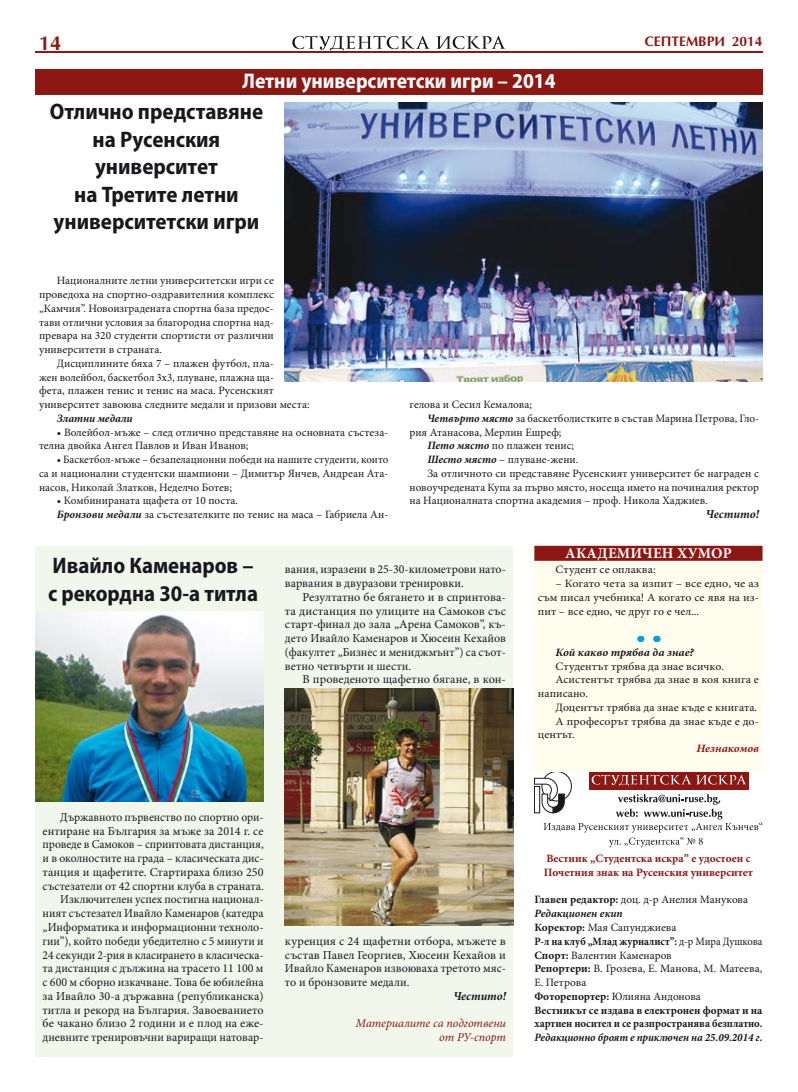
<style>
.page{position:relative;width:798px;height:1092px;background:#fff}
.page>*{position:absolute;margin:0;border:0;box-sizing:border-box;transform-origin:0 0}
.t1{font:700 semi-condensed 22.5px/27.5px "Myriad Pro";color:#1a171c}
.t2{font:700 semi-condensed 21.25px "Myriad Pro";color:#fff}
.t3{font:700 20px "AG Optima Cyr";color:#8c1713}
.t4{font:700 15px "Minion Pro";letter-spacing:.01em;color:#fff}
.t5{font:700 13.75px "AG Optima Cyr";color:#8c1713}
.t6{font:12.12px/13.8px "Minion Pro";color:#1a171c;text-align:right;scale:.96 1}
.t7{font:12.12px/13.8px "Minion Pro";color:#1a171c;text-align:justify}
.t8{font:italic 12.12px/13.8px "Minion Pro";color:#8c1713;text-align:right}
.t9{font:italic 700 12.12px "Minion Pro";color:#1a171c}
.t10{font:11.25px/13.8px "Minion Pro";color:#1a171c}
.t11{font:700 11.25px/13.8px "Minion Pro";color:#1a171c}
.t12{font:11.25px "Minion Pro";color:#1a171c;scale:1.05 1}
.t13{font:11.25px/13.8px "Minion Pro";color:#1a171c;text-align:justify;scale:1.07 1}
.t14{font:700 11.25px/13.8px "Minion Pro";color:#8c1713}
.t15{font:italic 700 11.25px "Minion Pro";letter-spacing:-.005em;color:#1a171c}
.t16{font:11.25px "Minion Pro";color:#1a171c;scale:1.06 1}
.t17{font:italic 700 11.25px "Minion Pro";letter-spacing:-.005em;color:#1a171c;scale:1.05 1}
.t18{font:italic 700 11.25px "Minion Pro";letter-spacing:-.005em;color:#8c1713;scale:1.05 1}
.s1{font-weight:700;font-style:italic}
.s2{font-weight:400}
.s3{font-style:italic}
</style>
<div class="page">
<svg style="left:436px;top:36px;width:69px;height:13px"></svg>
<svg style="left:292px;top:35px;width:138px;height:17px"></svg>
<hr style="left:35px;top:52px;width:727px;height:1px;background:#8c1713">
<svg style="left:534px;top:771px;width:228px;height:76px"></svg>
<div style="left:35px;top:546px;width:478px;height:510px;background:#f2f7ec"></div>
<div style="left:35px;top:69px;width:727px;height:26px;background:#8c1713"></div>
<img style="left:284px;top:102px;width:477px;height:279px">
<img style="left:284px;top:688px;width:229px;height:237px">
<img style="left:35px;top:611px;width:228px;height:190px">
<div style="left:534px;top:545px;width:228px;height:15px;background:#8c1713"></div>
<div style="left:534px;top:560px;width:228px;height:211px;background:#fffdee"></div>
<svg style="left:653px;top:635px;width:4px;height:7px"></svg>
<h3 class="t3" style="left:39px;top:32px;width:24px">14</h3>
<p class="t5" style="left:644px;top:34px;width:119px">СЕПТЕМВРИ 2014</p>
<h2 class="t2" style="left:242px;top:67px;width:314px">Летни университетски игри – 2014</h2>
<h1 class="t1" style="left:50px;top:97px;width:215px;text-align:center">Отлично представяне на Русенския университет<br>на Третите летни университетски игри</h1>
<p class="t10" style="left:39px;top:274px;width:236px;text-align:justify;text-indent:18px">Националните летни университетски игри се проведоха на спортно-оздравителния комплекс „Камчия”. Новоизградената спортна база предос&shy;тави отлични условия за благородна спортна над&shy;превара на 320 студенти спортисти от различни университети в страната.</p>
<p class="t10" style="left:39px;top:356px;width:272px;text-indent:18px">Дисциплините бяха 7 – плажен футбол, пла-<br>жен волейбол, баскетбол 3х3, плуване, плажна ща-<br>фета, плажен тенис и тенис на маса. Русенският университет завоюва следните медали и призови места:</p>
<p class="t15" style="left:57px;top:410px;width:77px">Златни медали</p>
<p class="t10" style="left:39px;top:425px;width:351px;text-indent:18px">• Волейбол-мъже – след отлично представяне на основната състеза&shy;телна двойка Ангел Павлов и Иван Иванов;</p>
<p class="t10" style="left:39px;top:453px;width:351px;text-align:justify;text-indent:18px">• Баскетбол-мъже – безапелационни победи на нашите студенти, които са и национални студентски шампиони – Димитър Янчев, Андреан Ата&shy;насов, Николай Златков, Неделчо Ботев;</p>
<p class="t10" style="left:57px;top:494px;width:333px">• Комбинираната щафета от 10 поста.<br><span class="s1">Бронзови медали</span> за състезателките по тенис на маса – Габриела Ан-</p>
<p class="t10" style="left:409px;top:398px;width:124px">гелова и Сесил Кемалова;</p>
<p class="t10" style="left:427px;top:411px;width:333px"><span class="s1">Четвърто място</span> за баскетболистките в състав Марина Петрова, Гло-</p>
<p class="t10" style="left:409px;top:425px;width:153px">рия Атанасова, Мерлин Ешреф;</p>
<p class="t10" style="left:427px;top:439px;width:148px"><span class="s1">Пето място</span> по плажен тенис;</p>
<p class="t10" style="left:427px;top:453px;width:152px"><span class="s1">Шесто място</span> – плуване-жени.</p>
<p class="t10" style="left:427px;top:466px;width:333px">За отличното си представяне Русенският университет бе награден с</p>
<p class="t10" style="left:409px;top:480px;width:351px">новоучредената Купа за първо място, носеща името на починалия ректор</p>
<p class="t10" style="left:409px;top:494px;width:299px">на Националната спортна академия – проф. Никола Хаджиев.</p>
<p class="t9" style="left:705px;top:505px;width:55px">Честито!</p>
<h1 class="t1" style="left:48px;top:551px;width:211px">Ивайло Каменаров – с рекордна 30-а титла</h1>
<p class="t7" style="left:285px;top:562px;width:222px">вания, изразени в 25-30-километрови нато&shy;варвания в двуразови тренировки.</p>
<p class="t7" style="left:285px;top:590px;width:222px;text-indent:18px">Резултатно бе бягането и в спринтова&shy;та дистанция по улиците на Самоков със старт-финал до зала „Арена Самоков”, къ&shy;дето Ивайло Каменаров и Хюсеин Кехайов (факултет „Бизнес и мениджмънт”) са съот&shy;ветно четвърти и шести.</p>
<p class="t7" style="left:302px;top:672px;width:205px">В проведеното щафетно бягане, в кон-</p>
<p class="t6" style="left:43px;top:810px;width:232px">Държавното първенство по спортно ори&shy;ентиране на България за мъже за 2014 г. се проведе в Самоков – спринтовата дистанция, и в околностите на града – класическата дис&shy;танция и щафетите. Стартираха близо 250 състезатели от 42 спортни клуба в страната.<br>Изключителен успех постигна национал&shy;ният състезател Ивайло Каменаров (катедра „Информатика и информационни техноло&shy;гии”), който победи убедително с 5 минути и 24 секунди 2-рия в класирането в класическа&shy;та дистанция с дължина на трасето 11 100 м с 600 м сборно изкачване. Това бе юбилейна за Ивайло 30-а държавна (републиканска) титла и рекорд на България. Завоеванието бе чакано близо 2 години и е плод на еже&shy;дневните тренировъчни вариращи натовар-</p>
<p class="t7" style="left:285px;top:933px;width:222px">куренция с 24 щафетни отбора, мъжете в състав Павел Георгиев, Хюсеин Кехайов и Ивайло Каменаров извоюваха третото мяс&shy;то и бронзовите медали.</p>
<p class="t9" style="left:453px;top:987px;width:54px">Честито!</p>
<p class="t8" style="left:355px;top:1016px;width:152px">Материалите са подготвени от РУ-спорт</p>
<h3 class="t4" style="left:565px;top:542px;width:168px">АКАДЕМИЧЕН ХУМОР</h3>
<p class="t12" style="left:555px;top:562px;width:97px">Студент се оплаква:</p>
<p class="t13" style="left:537px;top:576px;width:208px;text-indent:18px">– Когато чета за изпит – все едно, че аз съм писал учебника! А когато се явя на из&shy;пит – все едно, че друг го е чел...</p>
<p class="t17" style="left:555px;top:644px;width:133px">Кой какво трябва да знае?</p>
<p class="t12" style="left:555px;top:658px;width:162px">Студентът трябва да знае всичко.</p>
<p class="t12" style="left:555px;top:672px;width:195px">Асистентът трябва да знае в коя книга е</p>
<p class="t12" style="left:537px;top:686px;width:49px">написано.</p>
<p class="t12" style="left:555px;top:699px;width:193px">Доцентът трябва да знае къде е книгата.</p>
<p class="t16" style="left:555px;top:713px;width:193px">А професорът трябва да знае къде е до-</p>
<p class="t12" style="left:537px;top:727px;width:37px">центът.</p>
<p class="t18" style="left:696px;top:740px;width:61px">Незнакомов</p>
<p class="t14" style="left:543px;top:851px;width:211px">Вестник „Студентска искра” е удостоен с<br>Почетния знак на Русенския университет</p>
<p class="t11" style="left:534px;top:892px;width:230px">Главен редактор: <span class="s2">доц. д-р Анелия Манукова </span><span class="s3">Редакционен екип<br></span>Коректор: <span class="s2">Мая Сапунджиева<br></span>Р-л на клуб „Млад журналист”: <span class="s2">д-р Мира Душкова </span>Спорт: <span class="s2">Валентин Каменаров<br></span>Репортери: <span class="s2">В. Грозева, Е. Манова, М. Матеева, Е. Петрова<br></span>Фоторепортер: <span class="s2">Юлияна Андонова<br></span>Вестникът се издава в електронен формат и на хартиен носител и се разпространява безплатно.</p>
<p class="t15" style="left:534px;top:1029px;width:229px">Редакционно броят е приключен на 25.09.2014 г.</p>
</div>
